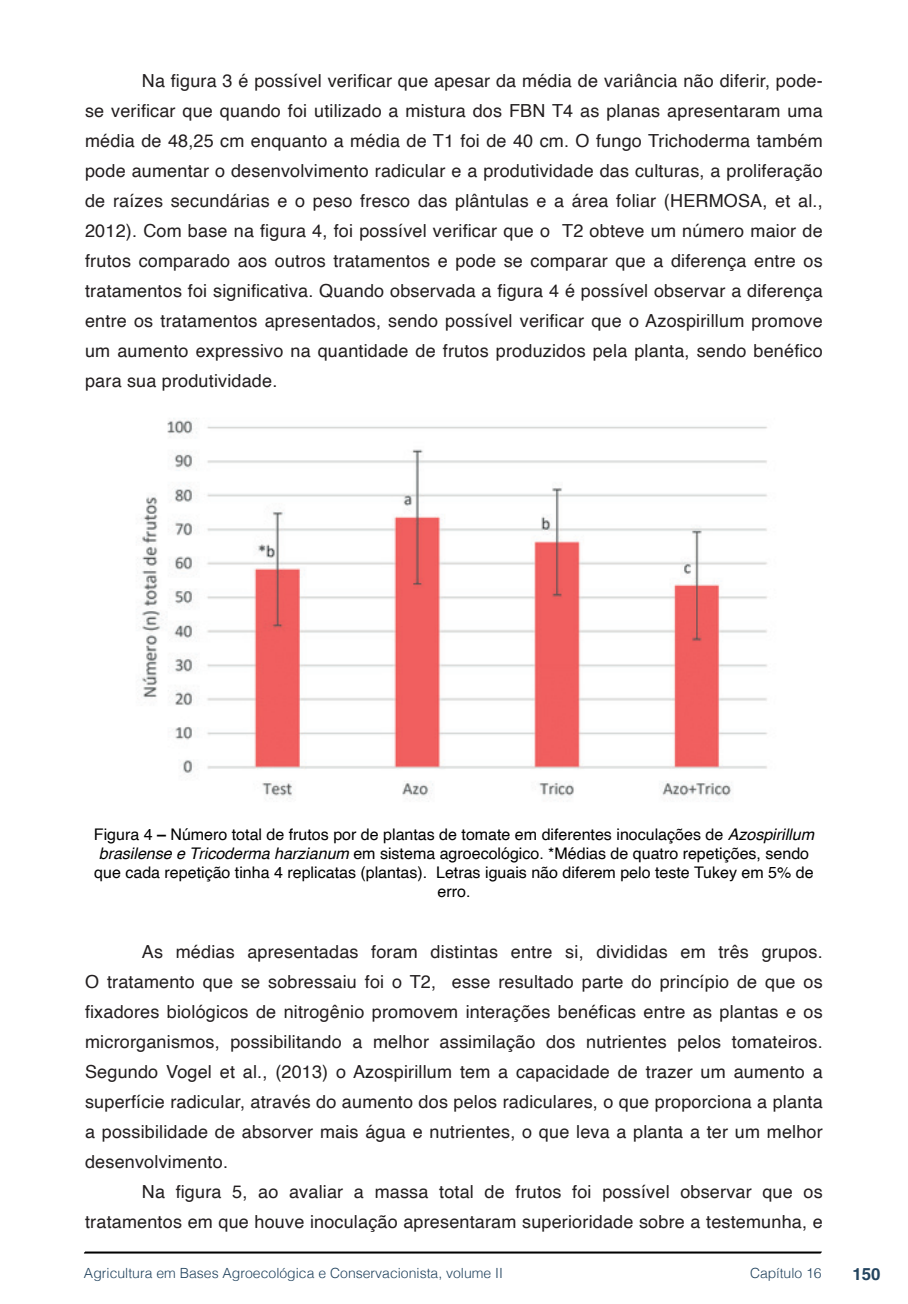
<style>
.page{position:relative;width:908px;height:1304px;background:#fff}
.page>*{position:absolute;margin:0;border:0;box-sizing:border-box;transform-origin:0 0}
.txt{font:18px/30px "Helvetica";letter-spacing:.01em;color:#231f20;text-align:justify}
.t1{font:700 16.8px "Helvetica";color:#23445f}
.imagens_graf_tab{font:16px/19.2px "Helvetica";color:#000;text-align:center}
.t2{font:300 14px "Helvetica";color:#23445f}
.s1{font-weight:700}
.s2{font-style:italic}
</style>
<div class="page">
<svg style="left:84px;top:1251px;width:737px;height:3px"></svg>
<img style="left:137px;top:418px;width:631px;height:384px">
<p class="txt" style="left:85px;top:66px;width:738px;text-indent:57px">Na figura 3 é possível verificar que apesar da média de variância não diferir, pode&shy;se verificar que quando foi utilizado a mistura dos FBN T4 as planas apresentaram uma média de 48,25 cm enquanto a média de T1 foi de 40 cm. O fungo Trichoderma também pode aumentar o desenvolvimento radicular e a produtividade das culturas, a proliferação de raízes secundárias e o peso fresco das plântulas e a área foliar (HERMOSA, et al., 2012). Com base na figura 4, foi possível verificar que o T2 obteve um número maior de frutos comparado aos outros tratamentos e pode se comparar que a diferença entre os tratamentos foi significativa. Quando observada a figura 4 é possível observar a diferença entre os tratamentos apresentados, sendo possível verificar que o Azospirillum promove um aumento expressivo na quantidade de frutos produzidos pela planta, sendo benéfico para sua produtividade.</p>
<p class="imagens_graf_tab" style="left:94px;top:825px;width:721px">Figura 4 <span class="s1">–</span> Número total de frutos por de plantas de tomate em diferentes inoculações de <span class="s2">Azospirillum brasilense e Tricoderma harzianum</span> em sistema agroecológico. *Médias de quatro repetições, sendo que cada repetição tinha 4 replicatas (plantas). Letras iguais não diferem pelo teste Tukey em 5% de erro.</p>
<p class="txt" style="left:85px;top:937px;width:738px;text-indent:57px">As médias apresentadas foram distintas entre si, divididas em três grupos.<br>O tratamento que se sobressaiu foi o T2, esse resultado parte do princípio de que os fixadores biológicos de nitrogênio promovem interações benéficas entre as plantas e os microrganismos, possibilitando a melhor assimilação dos nutrientes pelos tomateiros.<br>Segundo Vogel et al., (2013) o Azospirillum tem a capacidade de trazer um aumento a superfície radicular, através do aumento dos pelos radiculares, o que proporciona a planta a possibilidade de absorver mais água e nutrientes, o que leva a planta a ter um melhor desenvolvimento.</p>
<p class="txt" style="left:85px;top:1177px;width:738px;text-align:right">Na figura 5, ao avaliar a massa total de frutos foi possível observar que os tratamentos em que houve inoculação apresentaram superioridade sobre a testemunha, e</p>
<p class="t2" style="left:84px;top:1261px;width:420px">Agricultura em Bases Agroecológica e Conservacionista, volume II</p>
<p class="t2" style="left:749px;top:1261px;width:73px">Capítulo 16</p>
<p class="t1" style="left:851px;top:1264px;width:30px">150</p>
</div>
